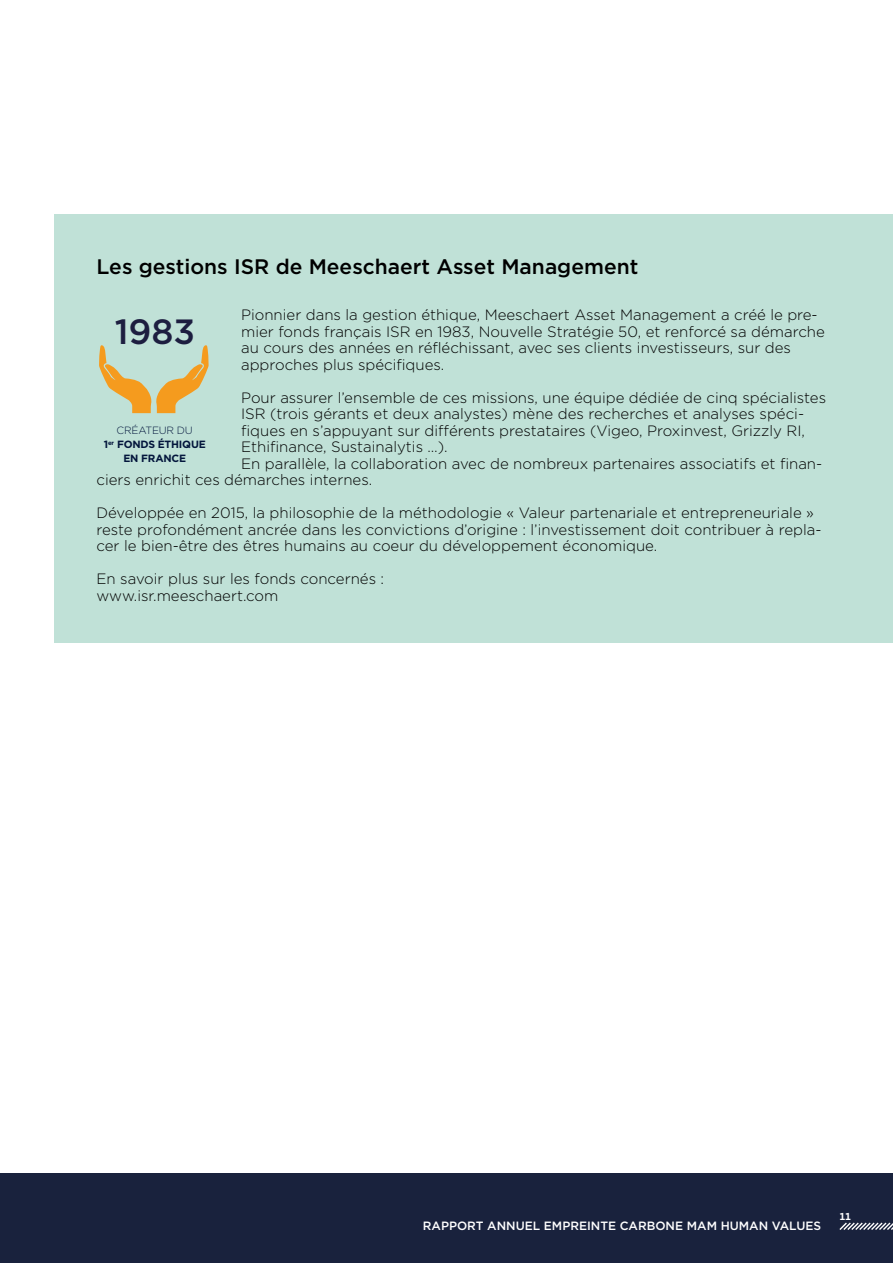
<style>
.page{position:relative;width:893px;height:1263px;background:#fff}
.page>*{position:absolute;margin:0;border:0;box-sizing:border-box;transform-origin:0 0}
.t1{font:500 35.1px "Gotham";color:#1d1e40}
.t2{font:500 21px "Gotham";color:#000}
.t3{font:300 15px/16.5px "Gotham";color:#000}
.t4{font:700 13.5px "Archer Pro";color:#fff}
.t5{font:500 12px "Gotham HTF";color:#fff}
.t6{font:300 10.5px/14px "Gotham HTF";letter-spacing:-.02em;color:#03163c}
.t7{font:700 10.5px "Gotham HTF";letter-spacing:-.02em;color:#03163c}
.s1{font-weight:700}
</style>
<div class="page">
<div style="left:0;top:1173px;width:893px;height:90px;background:#19223d"></div>
<svg style="left:839px;top:1222px;width:54px;height:8px"></svg>
<div style="left:54px;top:215px;width:839px;height:428px;background:#c0e1d7"></div>
<svg style="left:99px;top:345px;width:109px;height:68px"></svg>
<h2 class="t2" style="left:97px;top:253px;width:543px">Les gestions ISR de Meeschaert Asset Management</h2>
<p class="t3" style="left:241px;top:306px;width:585px">Pionnier dans la gestion éthique, Meeschaert Asset Management a créé le pre&shy;mier fonds français ISR en 1983, Nouvelle Stratégie 50, et renforcé sa démarche au cours des années en réfléchissant, avec ses clients investisseurs, sur des approches plus spécifiques.</p>
<p class="t3" style="left:241px;top:389px;width:586px">Pour assurer l’ensemble de ces missions, une équipe dédiée de cinq spécialistes</p>
<p class="t3" style="left:241px;top:405px;width:564px">ISR (trois gérants et deux analystes) mène des recherches et analyses spéci-</p>
<p class="t3" style="left:241px;top:422px;width:565px">fiques en s’appuyant sur différents prestataires (Vigeo, Proxinvest, Grizzly RI,</p>
<p class="t3" style="left:241px;top:438px;width:208px">Ethifinance, Sustainalytis …).</p>
<p class="t3" style="left:241px;top:455px;width:583px">En parallèle, la collaboration avec de nombreux partenaires associatifs et finan-</p>
<p class="t3" style="left:97px;top:471px;width:277px">ciers enrichit ces démarches internes.</p>
<p class="t3" style="left:97px;top:504px;width:726px">Développée en 2015, la philosophie de la méthodologie « Valeur partenariale et entrepreneuriale » reste profondément ancrée dans les convictions d’origine : l’investissement doit contribuer à repla&shy;cer le bien-être des êtres humains au coeur du développement économique.</p>
<p class="t3" style="left:97px;top:570px;width:289px">En savoir plus sur les fonds concernés : www.isr.meeschaert.com</p>
<h1 class="t1" style="left:115px;top:309px;width:82px">1983</h1>
<p class="t6" style="left:104px;top:423px;width:91px;text-indent:13px">CRÉATEUR DU<br><span class="s1">1</span><sup>er</sup> <span class="s1">FONDS</span></p>
<p class="t7" style="left:158px;top:438px;width:49px">ÉTHIQUE</p>
<p class="t7" style="left:123px;top:452px;width:34px">EN FRANC</p>
<p class="t7" style="left:179px;top:452px;width:9px">E</p>
<p class="t5" style="left:423px;top:1219px;width:10px">RAPPORT</p>
<p class="t5" style="left:487px;top:1219px;width:11px">ANNU</p>
<p class="t5" style="left:525px;top:1219px;width:37px">EL EMPR</p>
<p class="t5" style="left:579px;top:1219px;width:51px">EINTE CARBON</p>
<p class="t5" style="left:675px;top:1219px;width:23px">E MAM</p>
<p class="t5" style="left:721px;top:1219px;width:20px">HUMAN</p>
<p class="t5" style="left:772px;top:1219px;width:10px">VALU</p>
<p class="t5" style="left:805px;top:1219px;width:16px">ES</p>
<p class="t4" style="left:839px;top:1204px;width:13px">11</p>
</div>
